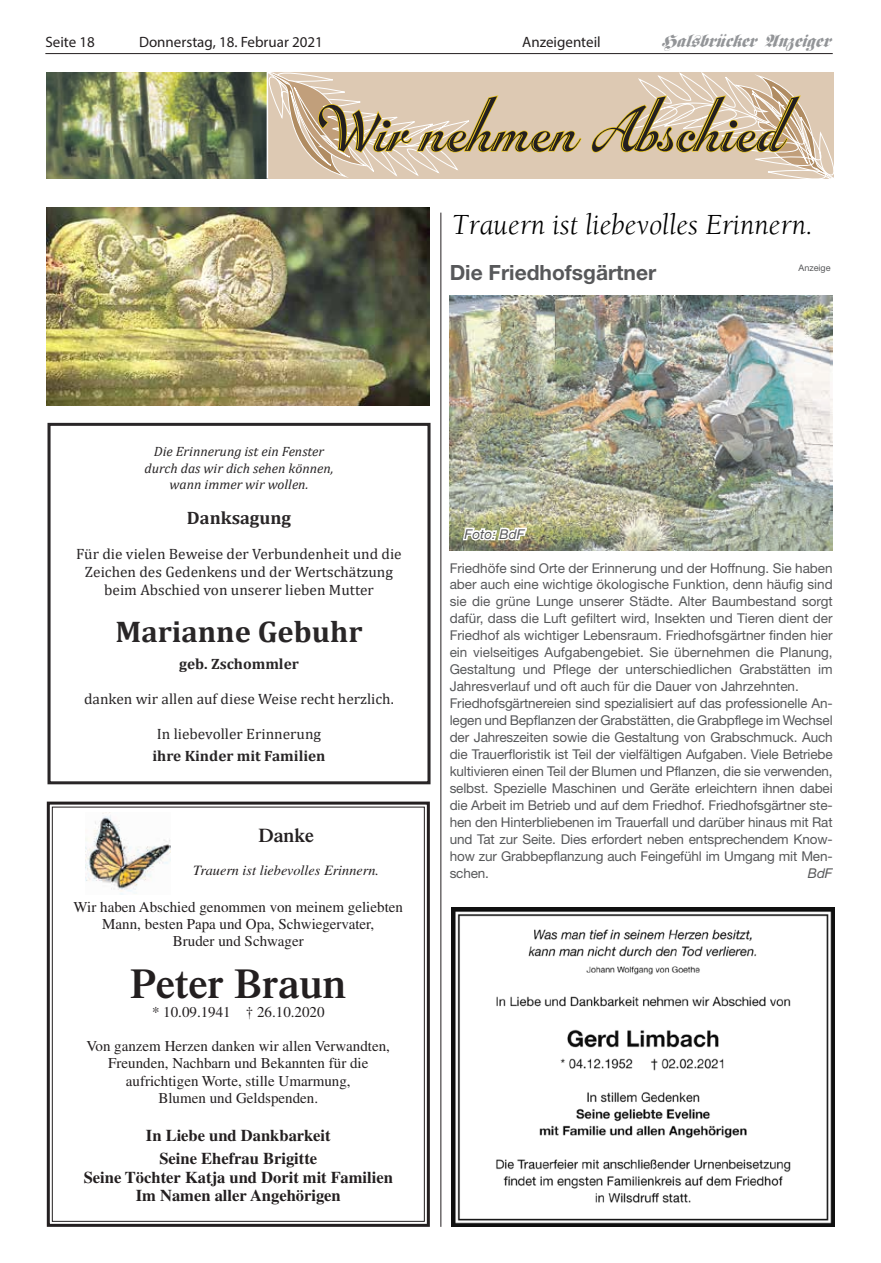
<style>
.page{position:relative;width:881px;height:1263px;background:#fff}
.page>*{position:absolute;margin:0;border:0;box-sizing:border-box;transform-origin:0 0}
.t1{font:600 42px "Times LT";color:#231f20}
.t2{font:italic 30px "Berkeley";color:#000}
.t3{font:700 30px "Cambria";color:#292627}
.t4{font:700 21px "Helvetica Neue LT";color:#57585a}
.t5{font:600 19.5px "Times LT";color:#231f20}
.t6{font:18px "TT3 A15 OI00";letter-spacing:-.005em;color:#939598}
.t7{font:700 18px "Cambria";color:#292627}
.t8{font:700 16.5px/23px "Times LT";color:#231f20;text-align:center}
.t9{font:15px/17.2px "Times LT";color:#231f20;text-align:center}
.t10{font:15px/18px "Cambria";color:#292627;text-align:center}
.t11{font:15px "Myriad Pro";color:#231f20}
.t12{font:700 15px "Cambria";color:#292627}
.t13{font:italic 14.25px "Times LT";color:#231f20}
.t14{font:13.5px/17px "Helvetica Neue LT";letter-spacing:-.01em;color:#57585a}
.t15{font:italic 13.5px/16.5px "Cambria";color:#292627;text-align:center}
.t16{font:13.5px "Helvetica";letter-spacing:-.005em;color:#231f20}
.t17{font:italic 13.5px "Helvetica Neue LT";color:#57585a}
.t18{font:9px "Helvetica Neue LT";color:#57585a}
</style>
<div class="page">
<hr style="left:45px;top:53px;width:787px;height:1px;background:#231f20">
<hr style="left:440px;top:213px;width:1px;height:1014px;background:#231f20">
<svg style="left:47px;top:801px;width:382px;height:426px"></svg>
<div style="left:52px;top:806px;width:372px;height:416px;border:1px solid #231f20"></div>
<img style="left:85px;top:812px;width:85px;height:83px">
<div style="left:47px;top:423px;width:383px;height:361px;border:3px solid #292627"></div>
<img style="left:451px;top:908px;width:383px;height:319px">
<div style="left:47px;top:72px;width:786px;height:107px;background:#ddc9b3"></div>
<img style="left:47px;top:72px;width:219px;height:107px">
<hr style="left:266px;top:72px;width:2px;height:107px;background:#fff">
<svg style="left:260px;top:72px;width:322px;height:104px"></svg>
<svg style="left:591px;top:73px;width:242px;height:106px"></svg>
<img style="left:449px;top:295px;width:383px;height:256px">
<svg style="left:461px;top:526px;width:68px;height:25px"></svg>
<img style="left:47px;top:208px;width:382px;height:198px">
<p class="t16" style="left:225px;top:35px;width:100px">13. August 2008</p>
<p class="t11" style="left:522px;top:33px;width:80px">Anzeigenteil</p>
<h3 class="t6" style="left:660px;top:35px;width:170px">Halsbrücker Anzeiger</h3>
<p class="t11" style="left:45px;top:33px;width:51px">Seite 18</p>
<p class="t11" style="left:139px;top:33px;width:185px">Donnerstag, 18. Februar 2021</p>
<h2 class="t2" style="left:452px;top:210px;width:363px">Trauern ist liebevolles Erinnern.</h2>
<h3 class="t4" style="left:449px;top:260px;width:208px">Die Friedhofsgärtner</h3>
<p class="t18" style="left:798px;top:262px;width:33px">Anzeige</p>
<p class="t15" style="left:144px;top:443px;width:190px">Die Erinnerung ist ein Fenster durch das wir dich sehen können, wann immer wir wollen.</p>
<h3 class="t7" style="left:187px;top:506px;width:106px">Danksagung</h3>
<p class="t10" style="left:76px;top:545px;width:327px">Für die vielen Beweise der Verbundenheit und die<br>Zeichen des Gedenkens und der Wertschätzung beim Abschied von unserer lieben Mutter</p>
<h2 class="t3" style="left:115px;top:611px;width:248px">Marianne Gebuhr</h2>
<p class="t12" style="left:179px;top:653px;width:121px">geb. Zschommler</p>
<p class="t10" style="left:84px;top:690px;width:311px">danken wir allen auf diese Weise recht herzlich.</p>
<p class="t10" style="left:157px;top:725px;width:166px">In liebevoller Erinnerung</p>
<p class="t12" style="left:152px;top:745px;width:174px">ihre Kinder mit Familien</p>
<h3 class="t5" style="left:258px;top:824px;width:57px">Danke</h3>
<p class="t13" style="left:193px;top:862px;width:187px">Trauern ist liebevolles Erinnern.</p>
<p class="t9" style="left:74px;top:898px;width:331px">Wir haben Abschied genommen von meinem geliebten<br>Mann, besten Papa und Opa, Schwiegervater,<br>Bruder und Schwager</p>
<h1 class="t1" style="left:130px;top:959px;width:217px">Peter Braun</h1>
<p class="t9" style="left:152px;top:1003px;width:174px">* 10.09.1941 † 26.10.2020</p>
<p class="t9" style="left:87px;top:1037px;width:305px">Von ganzem Herzen danken wir allen Verwandten, Freunden, Nachbarn und Bekannten für die aufrichtigen Worte, stille Umarmung,<br>Blumen und Geldspenden.</p>
<p class="t8" style="left:146px;top:1123px;width:186px">In Liebe und Dankbarkeit<br>Seine Ehefrau Brigitte</p>
<p class="t8" style="left:84px;top:1167px;width:310px;line-height:18.8px">Seine Töchter Katja und Dorit mit Familien<br>Im Namen aller Angehörigen</p>
<p class="t17" style="left:464px;top:526px;width:62px">Foto: BdF</p>
<p class="t14" style="left:449px;top:559px;width:384px">Friedhöfe sind Orte der Erinnerung und der Hoffnung. Sie haben aber auch eine wichtige ökologische Funktion, denn häufig sind sie die grüne Lunge unserer Städte. Alter Baumbestand sorgt dafür, dass die Luft gefiltert wird, Insekten und Tieren dient der Friedhof als wichtiger Lebensraum. Friedhofsgärtner finden hier ein vielseitiges Aufgabengebiet. Sie übernehmen die Planung, Gestaltung und Pflege der unterschiedlichen Grabstätten im Jahresverlauf und oft auch für die Dauer von Jahrzehnten.<br>Friedhofsgärtnereien sind spezialisiert auf das professionelle An&shy;legen und Bepflanzen der Grabstätten, die Grabpflege im Wechsel der Jahreszeiten sowie die Gestaltung von Grabschmuck. Auch die Trauerfloristik ist Teil der vielfältigen Aufgaben. Viele Betriebe kultivieren einen Teil der Blumen und Pflanzen, die sie verwenden, selbst. Spezielle Maschinen und Geräte erleichtern ihnen dabei die Arbeit im Betrieb und auf dem Friedhof. Friedhofsgärtner ste&shy;hen den Hinterbliebenen im Trauerfall und darüber hinaus mit Rat und Tat zur Seite. Dies erfordert neben entsprechendem Know&shy;how zur Grabbepflanzung auch Feingefühl im Umgang mit Men&shy;schen.</p>
<p class="t17" style="left:807px;top:865px;width:26px">BdF</p>
</div>
